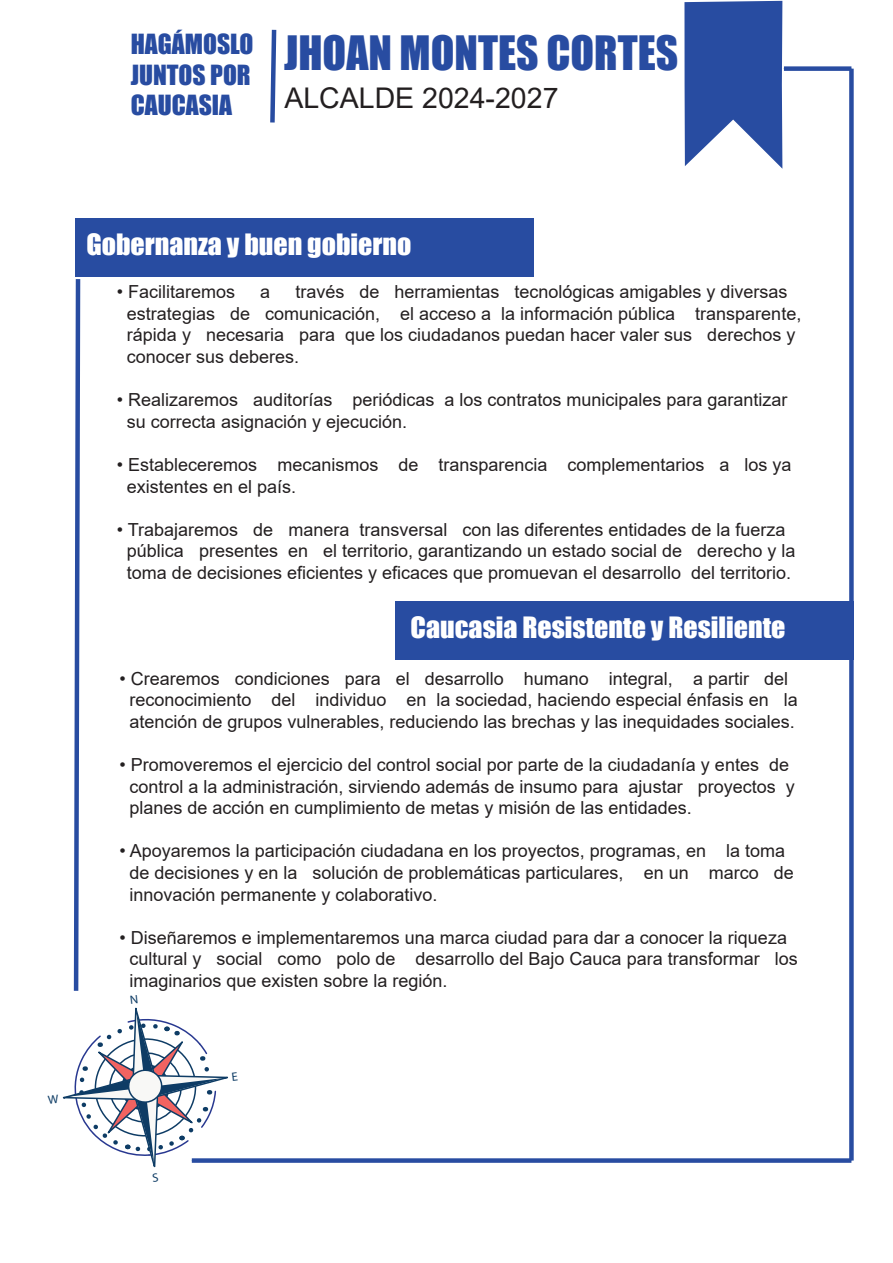
<style>
.page{position:relative;width:893px;height:1263px;background:#fff}
.page>*{position:absolute;margin:0;border:0;box-sizing:border-box;transform-origin:0 0}
.t1{font:43.5px "Impact";color:#284ca1}
.t2{font:28.5px "Arial";color:#231f20}
.t3{font:27px "Impact";color:#fff}
.t4{font:25.5px/30.6px "Impact";color:#284ca1;text-align:justify}
.t5{font:18px/21.6px "Arial";color:#231f20}
</style>
<div class="page">
<div style="left:784px;top:66px;width:67px;height:5px;background:#284ca1"></div>
<div style="left:849px;top:69px;width:5px;height:1091px;background:#284ca1"></div>
<div style="left:192px;top:1158px;width:659px;height:5px;background:#284ca1"></div>
<svg style="left:270px;top:29px;width:7px;height:94px"></svg>
<svg style="left:684px;top:1px;width:98px;height:168px;background:#4b69b0"></svg>
<div style="left:76px;top:218px;width:458px;height:58px;background:#284ca1"></div>
<div style="left:396px;top:602px;width:458px;height:58px;background:#284ca1"></div>
<svg style="left:62px;top:275px;width:176px;height:891px"></svg>
<h3 class="t4" style="left:131px;top:28px;width:124px">HAGÁMOSLO JUNTOS POR CAUCASIA</h3>
<h1 class="t1" style="left:284px;top:19px;width:396px">JHOAN MONTES CORTES</h1>
<h2 class="t2" style="left:284px;top:79px;width:276px">ALCALDE 2024-2027</h2>
<h3 class="t3" style="left:86px;top:223px;width:326px">Gobernanza y buen gobierno</h3>
<p class="t5" style="left:117px;top:281px;width:120px">• Facilitaremos</p>
<p class="t5" style="left:260px;top:281px;width:12px">a</p>
<p class="t5" style="left:127px;top:281px;width:676px;text-indent:168px">través de herramientas tecnológicas amigables y diversas estrategias de comunicación, el acceso a la información pública transparente, rápida y necesaria para que los ciudadanos puedan hacer valer sus derechos y conocer sus deberes.</p>
<p class="t5" style="left:127px;top:389px;width:662px;text-indent:-10px">• Realizaremos auditorías periódicas a los contratos municipales para garantizar su correcta asignación y ejecución.</p>
<p class="t5" style="left:127px;top:454px;width:666px;text-indent:-10px">• Estableceremos mecanismos de transparencia complementarios a los ya existentes en el país.</p>
<p class="t5" style="left:117px;top:519px;width:680px;text-align:center">• Trabajaremos de manera transversal con las diferentes entidades de la fuerza pública presentes en el territorio, garantizando un estado social de derecho y la toma de decisiones eficientes y eficaces que promuevan el desarrollo del territorio.</p>
<h3 class="t3" style="left:411px;top:606px;width:376px">Caucasia Resistente y Resiliente</h3>
<p class="t5" style="left:119px;top:667px;width:680px;text-align:center">• Crearemos condiciones para el desarrollo humano integral, a partir del reconocimiento del individuo en la sociedad, haciendo especial énfasis en la atención de grupos vulnerables, reduciendo las brechas y las inequidades sociales.</p>
<p class="t5" style="left:129px;top:754px;width:667px;text-indent:-10px">• Promoveremos el ejercicio del control social por parte de la ciudadanía y entes de control a la administración, sirviendo además de insumo para ajustar proyectos y planes de acción en cumplimiento de metas y misión de las entidades.</p>
<p class="t5" style="left:129px;top:840px;width:666px;text-indent:-10px">• Apoyaremos la participación ciudadana en los proyectos, programas, en la toma de decisiones y en la solución de problemáticas particulares, en un marco de innovación permanente y colaborativo.</p>
<p class="t5" style="left:129px;top:926px;width:670px;text-indent:-10px">• Diseñaremos e implementaremos una marca ciudad para dar a conocer la riqueza cultural y social como polo de desarrollo del Bajo Cauca para transformar los imaginarios que existen sobre la región.</p>
</div>
